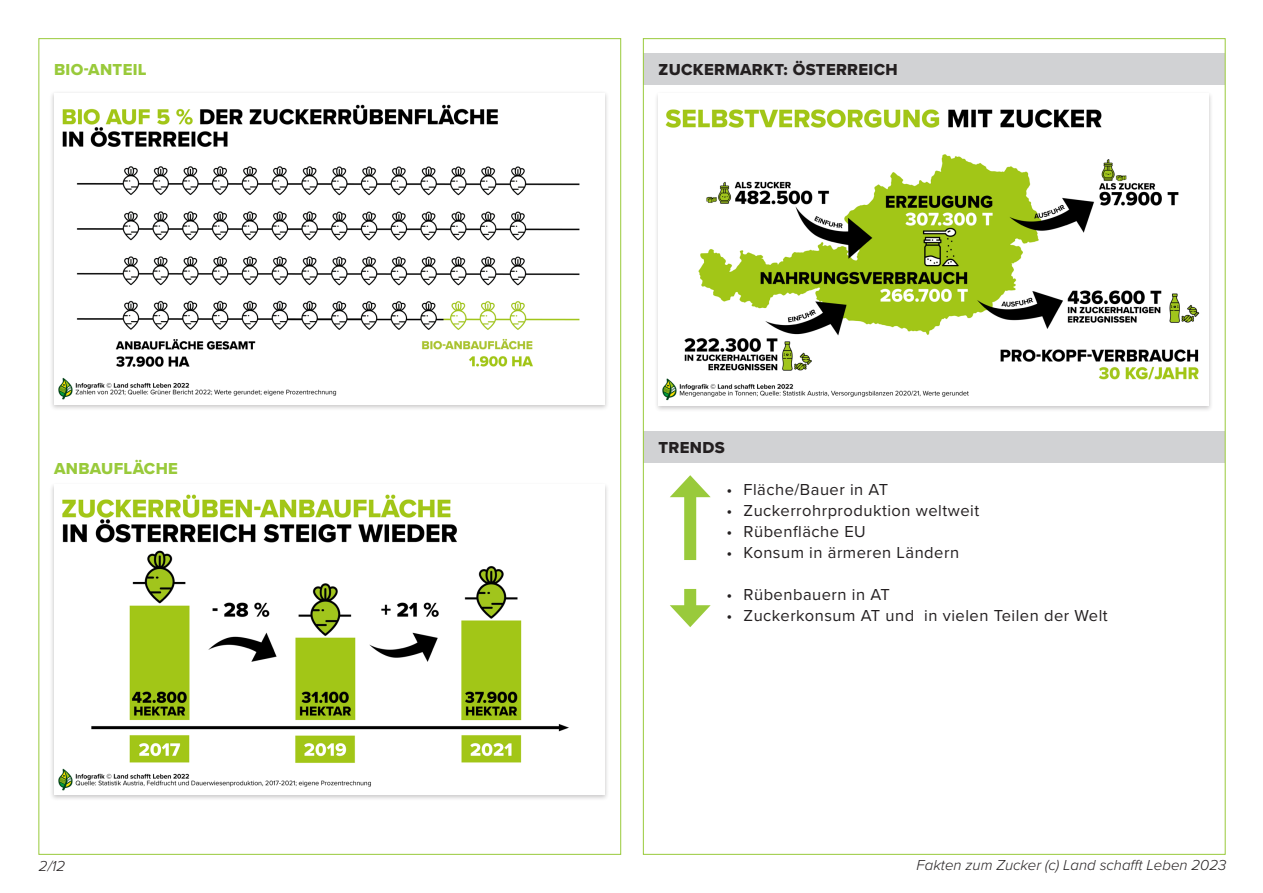
<style>
.page{position:relative;width:1263px;height:893px;background:#fff}
.page>*{position:absolute;margin:0;border:0;box-sizing:border-box;transform-origin:0 0}
.t1{font:16.5px "Proxima Nova";letter-spacing:.03em;color:#231f20}
.head_grau_1{font:16.5px "Proxima Nova Extrabld";letter-spacing:.02em;color:#231f20}
.head_gruen1{font:16.5px "Proxima Nova Extrabld";letter-spacing:.02em;color:#99ca3b}
.t2{font:italic 300 15px "Proxima Nova";color:#231f20}
</style>
<div class="page">
<div style="left:644px;top:53px;width:581px;height:32px;background:#d1d2d4"></div>
<div style="left:644px;top:431px;width:581px;height:32px;background:#d1d2d4"></div>
<div style="left:654px;top:92px;width:559px;height:320px;background:#231f20;opacity:.25"></div>
<img style="left:658px;top:94px;width:551px;height:311px">
<div style="left:49px;top:90px;width:560px;height:321px;background:#231f20;opacity:.25"></div>
<img style="left:54px;top:93px;width:550px;height:311px">
<div style="left:49px;top:482px;width:560px;height:320px;background:#231f20;opacity:.25"></div>
<img style="left:54px;top:484px;width:550px;height:311px">
<div style="left:684px;top:488px;width:12px;height:72px;background:#99ca3b"></div>
<svg style="left:670px;top:475px;width:41px;height:22px"></svg>
<div style="left:684px;top:589px;width:12px;height:25px;background:#99ca3b"></div>
<svg style="left:670px;top:605px;width:41px;height:22px"></svg>
<p class="head_gruen1" style="left:54px;top:60px;width:94px">BIO-ANTEIL</p>
<p class="head_gruen1" style="left:54px;top:459px;width:125px">ANBAUFLÄCHE</p>
<p class="head_grau_1" style="left:658px;top:60px;width:241px">ZUCKERMARKT: ÖSTERREICH</p>
<p class="head_grau_1" style="left:658px;top:438px;width:68px">TRENDS</p>
<p class="t1" style="left:726px;top:480px;width:163px">• Fläche/Bauer in AT</p>
<p class="t1" style="left:726px;top:501px;width:254px">• Zuckerrohrproduktion weltweit</p>
<p class="t1" style="left:726px;top:522px;width:141px">• Rübenfläche EU</p>
<p class="t1" style="left:726px;top:543px;width:234px">• Konsum in ärmeren Ländern</p>
<p class="t1" style="left:726px;top:585px;width:165px">• Rübenbauern in AT</p>
<p class="t1" style="left:726px;top:606px;width:383px">• Zuckerkonsum AT und in vielen Teilen der Welt</p>
<p class="t2" style="left:39px;top:857px;width:28px">2/12</p>
<p class="t2" style="left:917px;top:856px;width:311px">Fakten zum Zucker (c) Land schafft Leben 2023</p>
</div>
